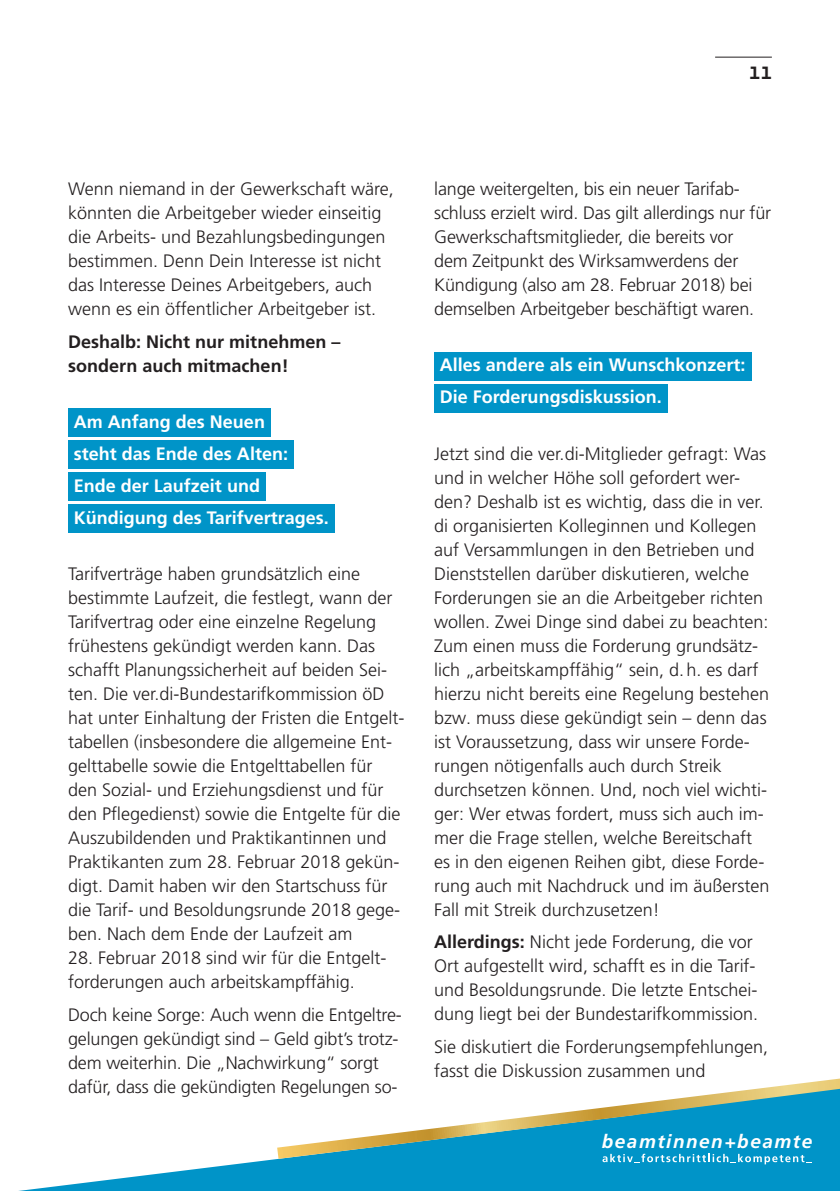
<style>
.page{position:relative;width:840px;height:1191px;background:#fff}
.page>*{position:absolute;margin:0;border:0;box-sizing:border-box;transform-origin:0 0}
.t1{font:italic 700 19px "Frutiger LT Pro";letter-spacing:.08em;color:#fff}
.t2{font:300 18px/24px "Frutiger LT Pro";color:#231f20}
.t3{font:700 18px/32px "Frutiger LT Pro";color:#fff}
.t4{font:700 18px/24px "Frutiger LT Pro";color:#231f20}
.t5{font:18px "CP Mono verdi Bold 2";color:#231f20}
.s1{font-weight:700}
</style>
<div class="page">
<hr style="left:714px;top:57px;width:57px;height:1px;background:#231f20">
<svg style="left:18px;top:1158px;width:381px;height:33px;fill:#0094c8"></svg>
<svg style="left:277px;top:1078px;width:562px;height:80px"></svg>
<svg style="left:399px;top:1086px;width:440px;height:105px"></svg>
<div style="left:596px;top:1132px;width:220px;height:17px;background:#0094c8"></div>
<div style="left:68px;top:408px;width:202px;height:29px;background:#0094c8"></div>
<div style="left:68px;top:440px;width:225px;height:29px;background:#0094c8"></div>
<div style="left:68px;top:472px;width:197px;height:29px;background:#0094c8"></div>
<div style="left:68px;top:504px;width:266px;height:29px;background:#0094c8"></div>
<div style="left:434px;top:352px;width:316px;height:28px;background:#0094c8"></div>
<div style="left:434px;top:384px;width:233px;height:28px;background:#0094c8"></div>
<p class="t5" style="left:748px;top:62px;width:25px">11</p>
<p class="t2" style="left:68px;top:177px;width:327px">Wenn niemand in der Gewerkschaft wäre, könnten die Arbeitgeber wieder einseitig die Arbeits- und Bezahlungsbedingungen bestimmen. Denn Dein Interesse ist nicht das Interesse Deines Arbeitgebers, auch wenn es ein öffentlicher Arbeitgeber ist.</p>
<p class="t4" style="left:68px;top:329px;width:274px">Deshalb: Nicht nur mitnehmen – sondern auch mitmachen!</p>
<p class="t3" style="left:74px;top:405px;width:256px">Am Anfang des Neuen<br>steht das Ende des Alten:<br>Ende der Laufzeit und<br>Kündigung des Tarifvertrages.</p>
<p class="t2" style="left:68px;top:562px;width:338px">Tarifverträge haben grundsätzlich eine bestimmte Laufzeit, die festlegt, wann der Tarifvertrag oder eine einzelne Regelung frühestens gekündigt werden kann. Das schafft Planungssicherheit auf beiden Sei&shy;ten. Die ver.di-Bundestarifkommission öD hat unter Einhaltung der Fristen die Entgelt&shy;tabellen (insbesondere die allgemeine Ent&shy;gelttabelle sowie die Entgelttabellen für den Sozial- und Erziehungsdienst und für den Pflegedienst) sowie die Entgelte für die Auszubildenden und Praktikantinnen und Praktikanten zum 28. Februar 2018 gekün&shy;digt. Damit haben wir den Startschuss für die Tarif- und Besoldungsrunde 2018 gege&shy;ben. Nach dem Ende der Laufzeit am</p>
<p class="t2" style="left:68px;top:946px;width:320px">28. Februar 2018 sind wir für die Entgelt&shy;forderungen auch arbeitskampffähig.</p>
<p class="t2" style="left:68px;top:1002px;width:335px">Doch keine Sorge: Auch wenn die Entgeltre&shy;gelungen gekündigt sind – Geld gibt’s trotz&shy;dem weiterhin. Die „Nachwirkung“ sorgt dafür, dass die gekündigten Regelungen so-</p>
<p class="t2" style="left:434px;top:177px;width:338px">lange weitergelten, bis ein neuer Tarifab&shy;schluss erzielt wird. Das gilt allerdings nur für Gewerkschaftsmitglieder, die bereits vor dem Zeitpunkt des Wirksamwerdens der Kündigung (also am 28. Februar 2018) bei demselben Arbeitgeber beschäftigt waren.</p>
<p class="t3" style="left:439px;top:349px;width:307px">Alles andere als ein Wunschkonzert:<br>Die Forderungsdiskussion.</p>
<p class="t2" style="left:434px;top:441px;width:337px">Jetzt sind die ver.di-Mitglieder gefragt: Was und in welcher Höhe soll gefordert wer&shy;den? Deshalb ist es wichtig, dass die in ver. di organisierten Kolleginnen und Kollegen auf Versammlungen in den Betrieben und Dienststellen darüber diskutieren, welche Forderungen sie an die Arbeitgeber richten wollen. Zwei Dinge sind dabei zu beachten:<br>Zum einen muss die Forderung grundsätz&shy;lich „arbeitskampffähig“ sein, d.h. es darf hierzu nicht bereits eine Regelung bestehen bzw. muss diese gekündigt sein – denn das ist Voraussetzung, dass wir unsere Forde&shy;rungen nötigenfalls auch durch Streik durchsetzen können. Und, noch viel wichti&shy;ger: Wer etwas fordert, muss sich auch im&shy;mer die Frage stellen, welche Bereitschaft es in den eigenen Reihen gibt, diese Forde&shy;rung auch mit Nachdruck und im äußersten Fall mit Streik durchzusetzen!</p>
<p class="t2" style="left:434px;top:930px;width:325px"><span class="s1">Allerdings:</span> Nicht jede Forderung, die vor Ort aufgestellt wird, schafft es in die Tarif&shy;und Besoldungsrunde. Die letzte Entschei&shy;dung liegt bei der Bundestarifkommission.</p>
<p class="t2" style="left:434px;top:1034px;width:335px">Sie diskutiert die Forderungsempfehlungen, fasst die Diskussion zusammen und</p>
<p class="t1" style="left:601px;top:1130px;width:212px">beamtinnen+beamte</p>
</div>
